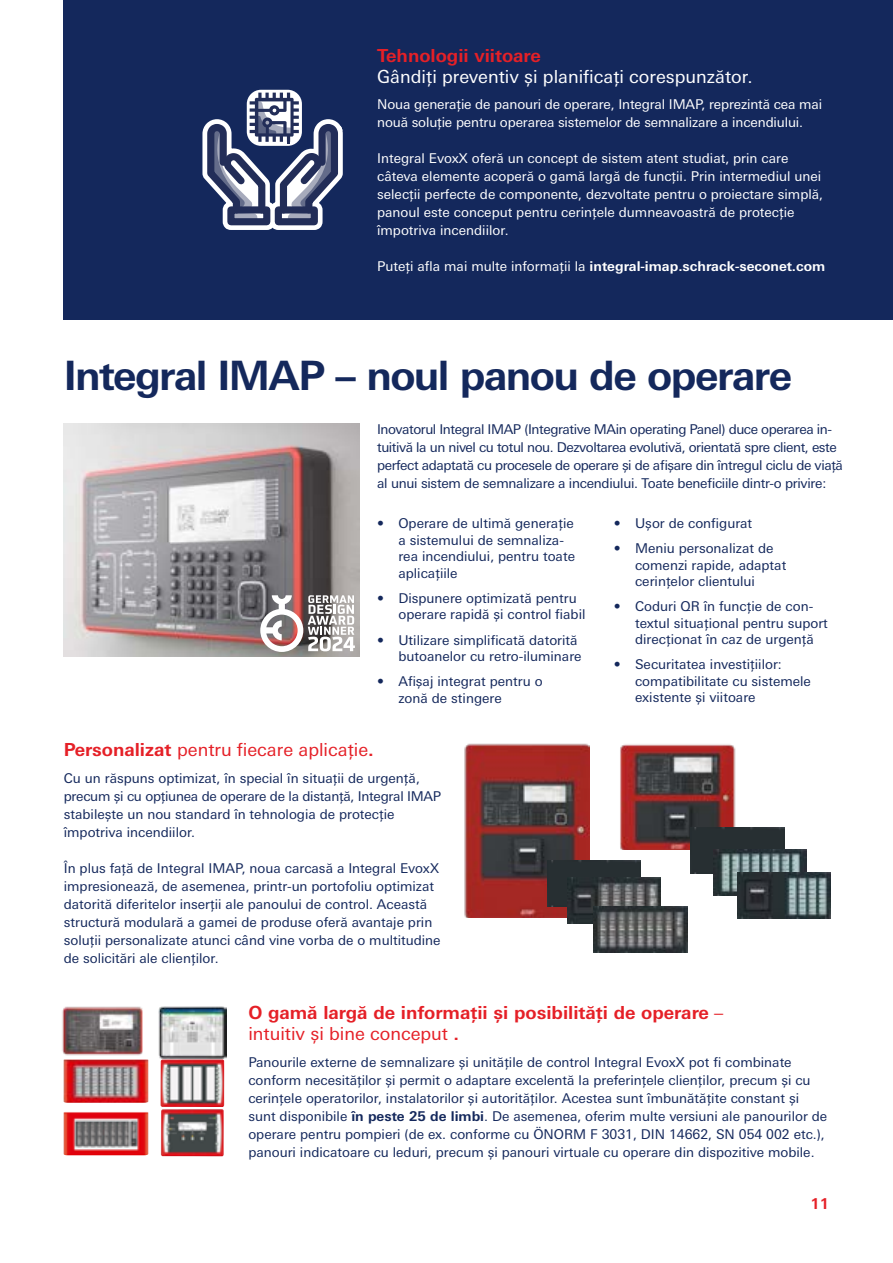
<style>
.page{position:relative;width:893px;height:1263px;background:#fff}
.page>*{position:absolute;margin:0;border:0;box-sizing:border-box;transform-origin:0 0}
.t1{font:700 40.5px "Univers Next W1 G";letter-spacing:-.04em;color:#14285c}
.t2{font:700 18px/21px "Univers Next W1 G";color:#e52027}
.t3{font:18px "Univers Next W1 G";color:#fff}
.t4{font:18px "Univers Next W1 G";color:#e52027}
.t5{font:700 15px "Univers Next W1 G";color:#e52027}
.t6{font:13.5px/18px "Univers Next W1 G";color:#14285c}
.t7{font:13.5px/18px "Univers Next W1 G";color:#fff}
.t8{font:13.5px/18px "Univers Next W1 G";letter-spacing:-.03em;color:#14285c}
.t9{font:700 13.5px "Univers Next W1 G";color:#fff}
.s1{font-weight:400}
.s2{font-weight:700}
</style>
<div class="page">
<img style="left:161px;top:1059px;width:63px;height:48px">
<img style="left:161px;top:1109px;width:63px;height:47px">
<img style="left:62px;top:1006px;width:81px;height:60px">
<img style="left:64px;top:1059px;width:84px;height:44px">
<img style="left:64px;top:1112px;width:84px;height:43px">
<img style="left:159px;top:1007px;width:67px;height:51px">
<div style="left:64px;top:0;width:829px;height:319px;background:#14285c"></div>
<svg style="left:247px;top:90px;width:55px;height:56px"></svg>
<svg style="left:202px;top:93px;width:141px;height:137px"></svg>
<img style="left:620px;top:744px;width:125px;height:105px">
<img style="left:464px;top:743px;width:125px;height:175px">
<div style="left:547px;top:861px;width:94px;height:46px;background:#272f32"></div>
<div style="left:690px;top:828px;width:94px;height:46px;background:#272f32"></div>
<img style="left:713px;top:849px;width:94px;height:46px">
<img style="left:737px;top:872px;width:94px;height:46px">
<img style="left:567px;top:877px;width:94px;height:46px">
<img style="left:593px;top:907px;width:94px;height:46px">
<img style="left:64px;top:424px;width:295px;height:232px">
<svg style="left:260px;top:595px;width:95px;height:57px"></svg>
<h2 class="t2" style="left:377px;top:45px;width:165px">Tehnologii viitoare</h2>
<h2 class="t3" style="left:377px;top:66px;width:377px">Gândiţi preventiv şi planificaţi corespunzător.</h2>
<p class="t7" style="left:377px;top:95px;width:446px">Noua generaţie de panouri de operare, Integral IMAP, reprezintă cea mai nouă soluţie pentru operarea sistemelor de semnalizare a incendiului.</p>
<p class="t7" style="left:377px;top:149px;width:447px">Integral EvoxX oferă un concept de sistem atent studiat, prin care câteva elemente acoperă o gamă largă de funcţii. Prin intermediul unei selecţii perfecte de componente, dezvoltate pentru o proiectare simplă, panoul este conceput pentru cerinţele dumneavoastră de protecţie împotriva incendiilor.</p>
<p class="t9" style="left:377px;top:258px;width:450px"><span class="s1">Puteţi afla mai multe informaţii la</span> integral-imap.schrack-seconet.com</p>
<h1 class="t1" style="left:64px;top:352px;width:730px">Integral IMAP – noul panou de operare</h1>
<p class="t8" style="left:377px;top:420px;width:467px">Inovatorul Integral IMAP (Integrative MAin operating Panel) duce operarea in&shy;tuitivă la un nivel cu totul nou. Dezvoltarea evolutivă, orientată spre client, este perfect adaptată cu procesele de operare şi de afişare din întregul ciclu de viaţă al unui sistem de semnalizare a incendiului. Toate beneficiile dintr-o privire:</p>
<p class="t6" style="left:398px;top:515px;width:178px;line-height:16.5px;text-indent:-21px">• Operare de ultimă generaţie a sistemului de semnaliza&shy;rea incendiului, pentru toate aplicaţiile</p>
<p class="t6" style="left:398px;top:590px;width:189px;line-height:16.5px;text-indent:-21px">• Dispunere optimizată pentru operare rapidă şi control fiabil</p>
<p class="t6" style="left:377px;top:631px;width:206px;line-height:16.5px;text-align:right">• Utilizare simplificată datorită butoanelor cu retro-iluminare</p>
<p class="t6" style="left:398px;top:673px;width:146px;line-height:16.5px;text-indent:-21px">• Afişaj integrat pentru o zonă de stingere</p>
<h2 class="t4" style="left:64px;top:739px;width:312px"><span class="s2">Personalizat</span> pentru fiecare aplicaţie<span class="s2">.</span></h2>
<p class="t6" style="left:64px;top:769px;width:379px">Cu un răspuns optimizat, în special în situaţii de urgenţă, precum şi cu opţiunea de operare de la distanţă, Integral IMAP stabileşte un nou standard în tehnologia de protecţie împotriva incendiilor.</p>
<p class="t6" style="left:64px;top:859px;width:378px">În plus faţă de Integral IMAP, noua carcasă a Integral EvoxX impresionează, de asemenea, printr-un portofoliu optimizat datorită diferitelor inserţii ale panoului de control. Această structură modulară a gamei de produse oferă avantaje prin soluţii personalizate atunci când vine vorba de o multitudine de solicitări ale clienţilor.</p>
<p class="t6" style="left:614px;top:515px;width:140px">• Uşor de configurat</p>
<p class="t6" style="left:635px;top:540px;width:153px;line-height:16.5px;text-indent:-21px">• Meniu personalizat de comenzi rapide, adaptat cerinţelor clientului</p>
<p class="t6" style="left:635px;top:598px;width:194px;line-height:16.5px;text-indent:-21px">• Coduri QR în funcţie de con&shy;textul situaţional pentru suport direcţionat în caz de urgenţă</p>
<p class="t6" style="left:635px;top:656px;width:177px;line-height:16.5px;text-indent:-21px">• Securitatea investiţiilor: compatibilitate cu sistemele existente şi viitoare</p>
<h2 class="t2" style="left:248px;top:1002px;width:477px">O gamă largă de informaţii şi posibilităţi de operare <span class="s1">– intuitiv şi bine conceput</span> .</h2>
<p class="t6" style="left:248px;top:1053px;width:580px">Panourile externe de semnalizare şi unităţile de control Integral EvoxX pot fi combinate conform necesităţilor şi permit o adaptare excelentă la preferinţele clienţilor, precum şi cu cerinţele operatorilor, instalatorilor şi autorităţilor. Acestea sunt îmbunătăţite constant şi sunt disponibile <span class="s2">în peste 25 de limbi</span>. De asemenea, oferim multe versiuni ale panourilor de operare pentru pompieri (de ex. conforme cu ÖNORM F 3031, DIN 14662, SN 054 002 etc.), panouri indicatoare cu leduri, precum şi panouri virtuale cu operare din dispozitive mobile.</p>
<p class="t5" style="left:810px;top:1195px;width:20px">11</p>
</div>
